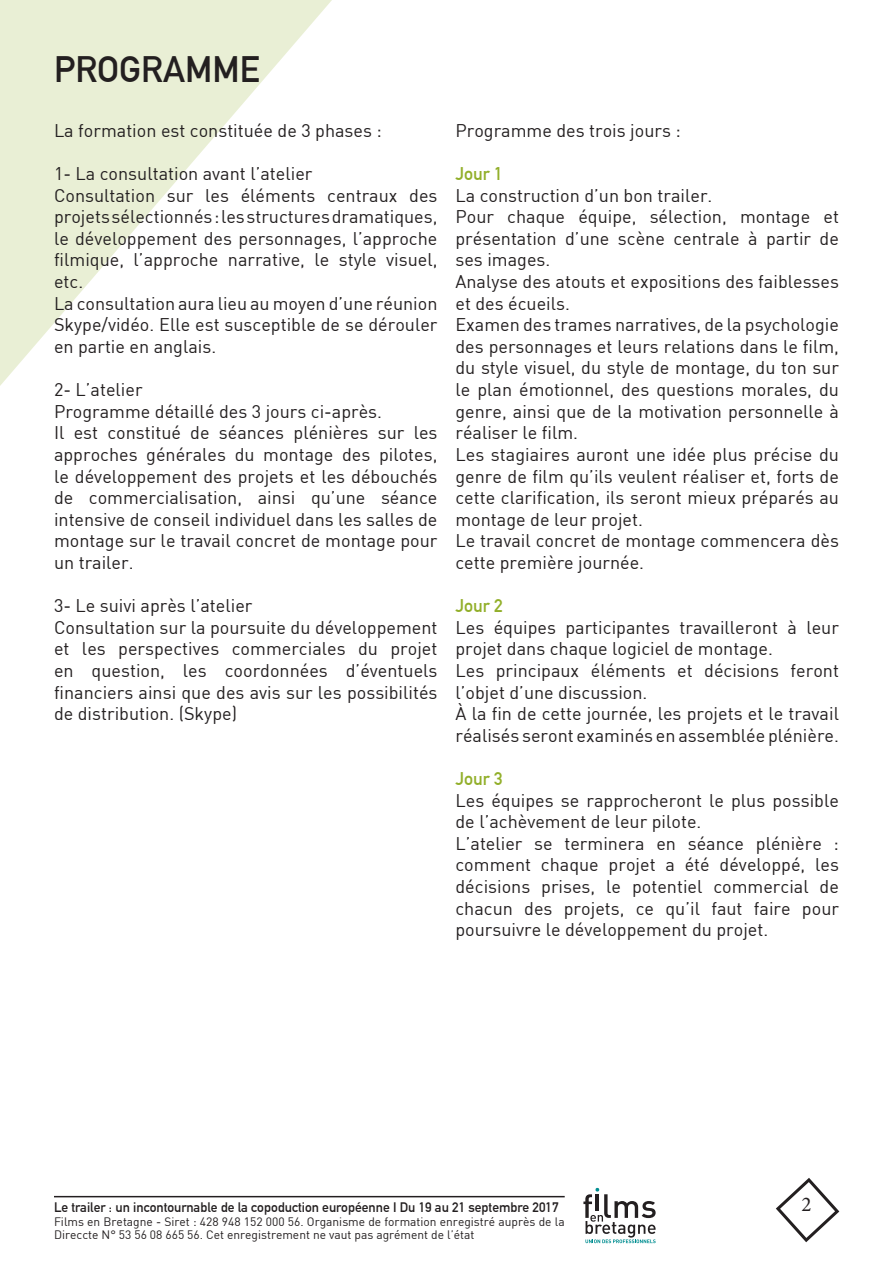
<style>
.page{position:relative;width:893px;height:1263px;background:#fff}
.page>*{position:absolute;margin:0;border:0;box-sizing:border-box;transform-origin:0 0}
.t1{font:700 36px "DIN Alternate";color:#231f20}
.t2{font:21px "Minion Pro";color:#231f20}
.t3{font:18px/21.6px "DIN";color:#231f20;text-align:justify}
.t4{font:700 18px "DIN Alternate";color:#92af2a}
.t5{font:700 13.5px "DIN Alternate";color:#231f20}
.t6{font:12px/13.5px "DIN";color:#231f20}
</style>
<div class="page">
<hr style="left:54px;top:1196px;width:511px;height:1px;background:#231f20">
<svg style="left:583px;top:1188px;width:73px;height:55px"></svg>
<svg style="left:776px;top:1178px;width:64px;height:65px"></svg>
<svg style="left:0;top:0;width:332px;height:386px;fill:#e9efd5"></svg>
<p class="t1" style="left:54px;top:42px;width:207px">PROGRAMME</p>
<p class="t3" style="left:54px;top:119px;width:329px">La formation est constituée de 3 phases :</p>
<p class="t3" style="left:54px;top:162px;width:260px">1- La consultation avant l’atelier</p>
<p class="t3" style="left:54px;top:184px;width:385px">Consultation sur les éléments centraux des projets sélectionnés : les structures dramatiques, le développement des personnages, l’approche filmique, l’approche narrative, le style visuel, etc.</p>
<p class="t3" style="left:54px;top:292px;width:385px">La consultation aura lieu au moyen d’une réunion Skype/vidéo. Elle est susceptible de se dérouler en partie en anglais.</p>
<p class="t3" style="left:54px;top:378px;width:90px">2- L’atelier</p>
<p class="t3" style="left:54px;top:400px;width:330px">Programme détaillé des 3 jours ci-après.</p>
<p class="t3" style="left:54px;top:422px;width:385px">Il est constitué de séances plénières sur les approches générales du montage des pilotes, le développement des projets et les débouchés de commercialisation, ainsi qu’une séance intensive de conseil individuel dans les salles de montage sur le travail concret de montage pour un trailer.</p>
<p class="t3" style="left:54px;top:594px;width:200px">3- Le suivi après l’atelier</p>
<p class="t3" style="left:54px;top:616px;width:385px">Consultation sur la poursuite du développement et les perspectives commerciales du projet en question, les coordonnées d’éventuels financiers ainsi que des avis sur les possibilités de distribution. (Skype)</p>
<p class="t3" style="left:455px;top:119px;width:227px">Programme des trois jours :</p>
<p class="t4" style="left:455px;top:160px;width:49px">Jour 1</p>
<p class="t3" style="left:455px;top:184px;width:258px">La construction d’un bon trailer.</p>
<p class="t3" style="left:455px;top:206px;width:385px">Pour chaque équipe, sélection, montage et présentation d’une scène centrale à partir de ses images.</p>
<p class="t3" style="left:455px;top:270px;width:385px">Analyse des atouts et expositions des faiblesses et des écueils.</p>
<p class="t3" style="left:455px;top:314px;width:385px">Examen des trames narratives, de la psychologie des personnages et leurs relations dans le film, du style visuel, du style de montage, du ton sur le plan émotionnel, des questions morales, du genre, ainsi que de la motivation personnelle à réaliser le film.</p>
<p class="t3" style="left:455px;top:443px;width:385px">Les stagiaires auront une idée plus précise du genre de film qu’ils veulent réaliser et, forts de cette clarification, ils seront mieux préparés au montage de leur projet.</p>
<p class="t3" style="left:455px;top:530px;width:385px">Le travail concret de montage commencera dès cette première journée.</p>
<p class="t4" style="left:455px;top:592px;width:49px">Jour 2</p>
<p class="t3" style="left:455px;top:616px;width:385px">Les équipes participantes travailleront à leur projet dans chaque logiciel de montage.</p>
<p class="t3" style="left:455px;top:659px;width:385px">Les principaux éléments et décisions feront l’objet d’une discussion.</p>
<p class="t3" style="left:455px;top:702px;width:385px">À la fin de cette journée, les projets et le travail réalisés seront examinés en assemblée plénière.</p>
<p class="t4" style="left:455px;top:765px;width:49px">Jour 3</p>
<p class="t3" style="left:455px;top:789px;width:385px">Les équipes se rapprocheront le plus possible de l’achèvement de leur pilote.</p>
<p class="t3" style="left:455px;top:832px;width:385px">L’atelier se terminera en séance plénière : comment chaque projet a été développé, les décisions prises, le potentiel commercial de chacun des projets, ce qu’il faut faire pour poursuivre le développement du projet.</p>
<p class="t5" style="left:54px;top:1197px;width:506px">Le trailer : un incontournable de la copoduction européenne I Du 19 au 21 septembre 2017</p>
<p class="t6" style="left:54px;top:1214px;width:512px">Films en Bretagne - Siret : 428 948 152 000 56. Organisme de formation enregistré auprès de la<br>Direccte N° 53 56 08 665 56. Cet enregistrement ne vaut pas agrément de l’état</p>
<p class="t2" style="left:801px;top:1190px;width:12px">2</p>
</div>
